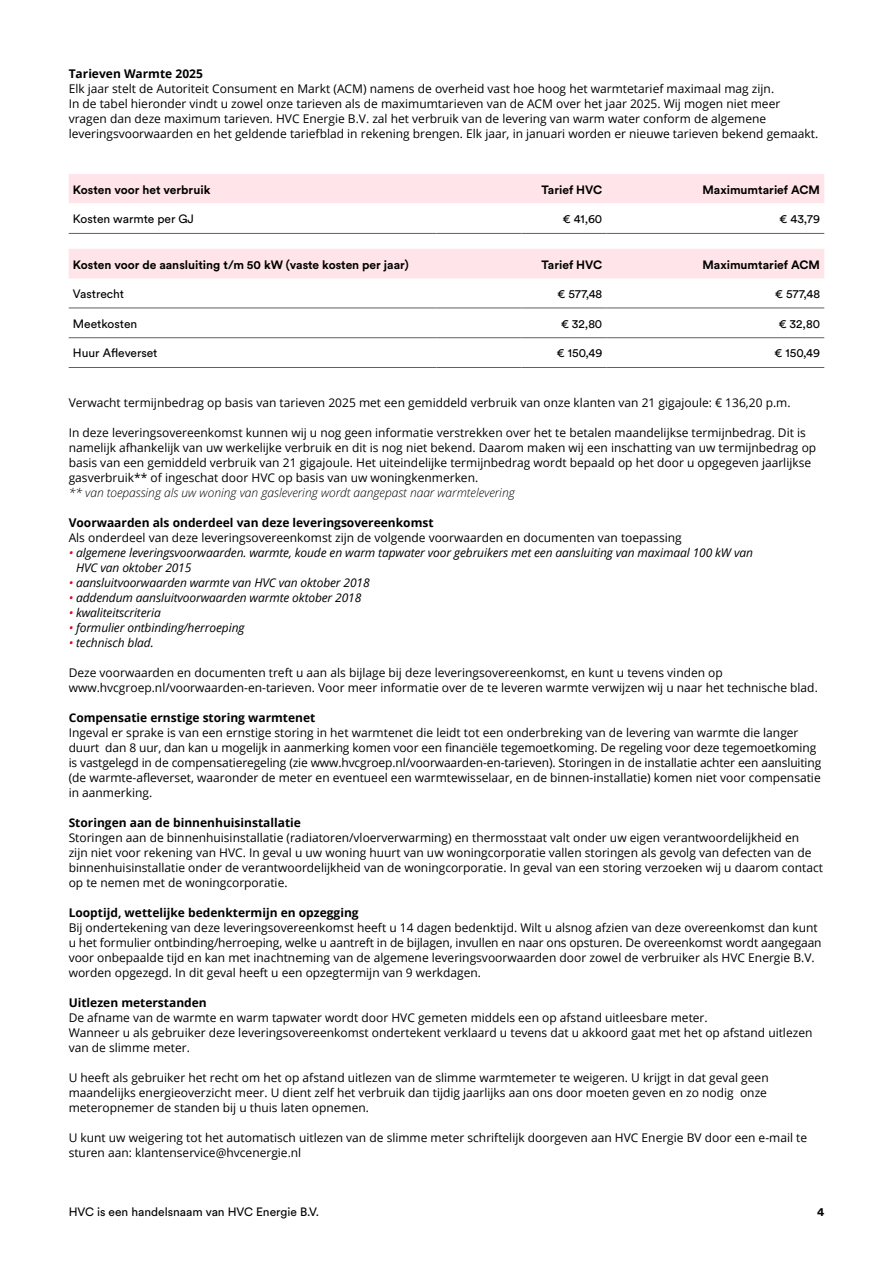
<style>
.page{position:relative;width:893px;height:1263px;background:#fff}
.page>*{position:absolute;margin:0;border:0;box-sizing:border-box;transform-origin:0 0}
.Formulier_-_Bodytekst{font:12px/15px "Open Sans";color:#000}
.Formulier_-_Bodytekst-2{font:italic 12px/15px "Open Sans";letter-spacing:-.01em;color:#000}
.Formulier_-_Bodytekst-3{font:700 12px "Open Sans";color:#000}
.vet{font:700 12px "Circular Pro";color:#000}
.body_tabel{font:12px "Circular Pro";color:#000}
.Formulier_-_Bodytekst-4{font:italic 300 12px "Open Sans";color:#000}
.Formulier_-_Bodytekst-5{font:12px "Circular Pro";color:#000}
.Formulier_-_Bodytekst-6{font:700 12px "Circular Pro";color:#000}
.s1{color:#eb0024}
</style>
<div class="page">
<div style="left:69px;top:174px;width:755px;height:29px;background:#ffe5e9"></div>
<hr style="left:69px;top:233px;width:367px;height:1px;background:#606060">
<hr style="left:436px;top:233px;width:86px;height:1px;background:#606060">
<hr style="left:522px;top:233px;width:85px;height:1px;background:#606060">
<hr style="left:607px;top:233px;width:217px;height:1px;background:#606060">
<div style="left:69px;top:249px;width:755px;height:30px;background:#ffe5e9"></div>
<hr style="left:69px;top:337px;width:367px;height:1px;background:#606060">
<hr style="left:69px;top:367px;width:367px;height:1px;background:#606060">
<hr style="left:436px;top:337px;width:86px;height:1px;background:#606060">
<hr style="left:436px;top:367px;width:86px;height:1px;background:#606060">
<hr style="left:522px;top:337px;width:85px;height:1px;background:#606060">
<hr style="left:522px;top:367px;width:85px;height:1px;background:#606060">
<hr style="left:607px;top:337px;width:217px;height:1px;background:#606060">
<hr style="left:607px;top:367px;width:217px;height:1px;background:#606060">
<hr style="left:69px;top:308px;width:367px;height:1px;background:#606060">
<hr style="left:436px;top:308px;width:86px;height:1px;background:#606060">
<hr style="left:522px;top:308px;width:85px;height:1px;background:#606060">
<hr style="left:607px;top:308px;width:217px;height:1px;background:#606060">
<p class="Formulier_-_Bodytekst-3" style="left:69px;top:65px;width:136px">Tarieven Warmte 2025</p>
<p class="Formulier_-_Bodytekst" style="left:69px;top:81px;width:751px">Elk jaar stelt de Autoriteit Consument en Markt (ACM) namens de overheid vast hoe hoog het warmtetarief maximaal mag zijn.<br>In de tabel hieronder vindt u zowel onze tarieven als de maximumtarieven van de ACM over het jaar 2025. Wij mogen niet meer vragen dan deze maximum tarieven. HVC Energie B.V. zal het verbruik van de levering van warm water conform de algemene leveringsvoorwaarden en het geldende tariefblad in rekening brengen. Elk jaar, in januari worden er nieuwe tarieven bekend gemaakt.</p>
<p class="vet" style="left:73px;top:181px;width:139px">Kosten voor het verbruik</p>
<p class="vet" style="left:541px;top:181px;width:62px">Tarief HVC</p>
<p class="vet" style="left:702px;top:181px;width:119px">Maximumtarief ACM</p>
<p class="Formulier_-_Bodytekst-5" style="left:73px;top:211px;width:123px">Kosten warmte per GJ</p>
<p class="Formulier_-_Bodytekst-5" style="left:562px;top:211px;width:41px">€ 41,60</p>
<p class="Formulier_-_Bodytekst-5" style="left:779px;top:211px;width:42px">€ 43,79</p>
<p class="vet" style="left:73px;top:256px;width:337px">Kosten voor de aansluiting t/m 50 kW (vaste kosten per jaar)</p>
<p class="vet" style="left:541px;top:256px;width:62px">Tarief HVC</p>
<p class="vet" style="left:702px;top:256px;width:119px">Maximumtarief ACM</p>
<p class="body_tabel" style="left:73px;top:286px;width:53px">Vastrecht</p>
<p class="body_tabel" style="left:557px;top:286px;width:47px">€ 577,48</p>
<p class="body_tabel" style="left:775px;top:286px;width:47px">€ 577,48</p>
<p class="body_tabel" style="left:73px;top:315px;width:66px">Meetkosten</p>
<p class="body_tabel" style="left:561px;top:315px;width:43px">€ 32,80</p>
<p class="body_tabel" style="left:778px;top:315px;width:43px">€ 32,80</p>
<p class="body_tabel" style="left:73px;top:345px;width:86px">Huur Afleverset</p>
<p class="body_tabel" style="left:557px;top:345px;width:47px">€ 150,49</p>
<p class="body_tabel" style="left:774px;top:345px;width:47px">€ 150,49</p>
<p class="Formulier_-_Bodytekst" style="left:69px;top:395px;width:723px">Verwacht termijnbedrag op basis van tarieven 2025 met een gemiddeld verbruik van onze klanten van 21 gigajoule: € 136,20 p.m.</p>
<p class="Formulier_-_Bodytekst" style="left:69px;top:425px;width:749px">In deze leveringsovereenkomst kunnen wij u nog geen informatie verstrekken over het te betalen maandelijkse termijnbedrag. Dit is namelijk afhankelijk van uw werkelijke verbruik en dit is nog niet bekend. Daarom maken wij een inschatting van uw termijnbedrag op basis van een gemiddeld verbruik van 21 gigajoule. Het uiteindelijke termijnbedrag wordt bepaald op het door u opgegeven jaarlijkse gasverbruik** of ingeschat door HVC op basis van uw woningkenmerken.</p>
<p class="Formulier_-_Bodytekst-4" style="left:69px;top:484px;width:448px">** van toepassing als uw woning van gaslevering wordt aangepast naar warmtelevering</p>
<p class="Formulier_-_Bodytekst-3" style="left:69px;top:514px;width:366px">Voorwaarden als onderdeel van deze leveringsovereenkomst</p>
<p class="Formulier_-_Bodytekst" style="left:69px;top:530px;width:614px">Als onderdeel van deze leveringsovereenkomst zijn de volgende voorwaarden en documenten van toepassing</p>
<p class="Formulier_-_Bodytekst-2" style="left:76px;top:545px;width:678px;text-indent:-7px"><span class="s1">•</span> algemene leveringsvoorwaarden. warmte, koude en warm tapwater voor gebruikers met een aansluiting van maximaal 100 kW van<br>HVC van oktober 2015</p>
<p class="Formulier_-_Bodytekst-2" style="left:69px;top:575px;width:302px"><span class="s1">•</span> aansluitvoorwaarden warmte van HVC van oktober 2018</p>
<p class="Formulier_-_Bodytekst-2" style="left:69px;top:590px;width:294px"><span class="s1">•</span> addendum aansluitvoorwaarden warmte oktober 2018</p>
<p class="Formulier_-_Bodytekst-2" style="left:69px;top:605px;width:94px"><span class="s1">•</span> kwaliteitscriteria</p>
<p class="Formulier_-_Bodytekst-2" style="left:69px;top:620px;width:177px"><span class="s1">•</span> formulier ontbinding/herroeping</p>
<p class="Formulier_-_Bodytekst-2" style="left:69px;top:635px;width:87px"><span class="s1">•</span> technisch blad.</p>
<p class="Formulier_-_Bodytekst" style="left:69px;top:665px;width:751px">Deze voorwaarden en documenten treft u aan als bijlage bij deze leveringsovereenkomst, en kunt u tevens vinden op www.hvcgroep.nl/voorwaarden-en-tarieven. Voor meer informatie over de te leveren warmte verwijzen wij u naar het technische blad.</p>
<p class="Formulier_-_Bodytekst-3" style="left:69px;top:709px;width:248px">Compensatie ernstige storing warmtenet</p>
<p class="Formulier_-_Bodytekst" style="left:69px;top:725px;width:754px">Ingeval er sprake is van een ernstige storing in het warmtenet die leidt tot een onderbreking van de levering van warmte die langer duurt dan 8 uur, dan kan u mogelijk in aanmerking komen voor een financiële tegemoetkoming. De regeling voor deze tegemoetkoming is vastgelegd in de compensatieregeling (zie www.hvcgroep.nl/voorwaarden-en-tarieven). Storingen in de installatie achter een aansluiting (de warmte-afleverset, waaronder de meter en eventueel een warmtewisselaar, en de binnen-installatie) komen niet voor compensatie in aanmerking.</p>
<p class="Formulier_-_Bodytekst-3" style="left:69px;top:814px;width:234px">Storingen aan de binnenhuisinstallatie</p>
<p class="Formulier_-_Bodytekst" style="left:69px;top:830px;width:756px">Storingen aan de binnenhuisinstallatie (radiatoren/vloerverwarming) en thermosstaat valt onder uw eigen verantwoordelijkheid en<br>zijn niet voor rekening van HVC. In geval u uw woning huurt van uw woningcorporatie vallen storingen als gevolg van defecten van de binnenhuisinstallatie onder de verantwoordelijkheid van de woningcorporatie. In geval van een storing verzoeken wij u daarom contact op te nemen met de woningcorporatie.</p>
<p class="Formulier_-_Bodytekst-3" style="left:69px;top:904px;width:291px">Looptijd, wettelijke bedenktermijn en opzegging</p>
<p class="Formulier_-_Bodytekst" style="left:69px;top:920px;width:754px">Bij ondertekening van deze leveringsovereenkomst heeft u 14 dagen bedenktijd. Wilt u alsnog afzien van deze overeenkomst dan kunt u het formulier ontbinding/herroeping, welke u aantreft in de bijlagen, invullen en naar ons opsturen. De overeenkomst wordt aangegaan voor onbepaalde tijd en kan met inachtneming van de algemene leveringsvoorwaarden door zowel de verbruiker als HVC Energie B.V. worden opgezegd. In dit geval heeft u een opzegtermijn van 9 werkdagen.</p>
<p class="Formulier_-_Bodytekst-3" style="left:69px;top:994px;width:140px">Uitlezen meterstanden</p>
<p class="Formulier_-_Bodytekst" style="left:69px;top:1010px;width:640px">De afname van de warmte en warm tapwater wordt door HVC gemeten middels een op afstand uitleesbare meter.</p>
<p class="Formulier_-_Bodytekst" style="left:69px;top:1025px;width:745px">Wanneer u als gebruiker deze leveringsovereenkomst ondertekent verklaard u tevens dat u akkoord gaat met het op afstand uitlezen van de slimme meter.</p>
<p class="Formulier_-_Bodytekst" style="left:69px;top:1070px;width:701px">U heeft als gebruiker het recht om het op afstand uitlezen van de slimme warmtemeter te weigeren. U krijgt in dat geval geen maandelijks energieoverzicht meer. U dient zelf het verbruik dan tijdig jaarlijks aan ons door moeten geven en zo nodig onze meteropnemer de standen bij u thuis laten opnemen.</p>
<p class="Formulier_-_Bodytekst" style="left:69px;top:1130px;width:740px">U kunt uw weigering tot het automatisch uitlezen van de slimme meter schriftelijk doorgeven aan HVC Energie BV door een e-mail te sturen aan: klantenservice@hvcenergie.nl</p>
<p class="Formulier_-_Bodytekst-5" style="left:69px;top:1203px;width:252px">HVC is een handelsnaam van HVC Energie B.V.</p>
<p class="Formulier_-_Bodytekst-6" style="left:817px;top:1203px;width:9px">4</p>
</div>
